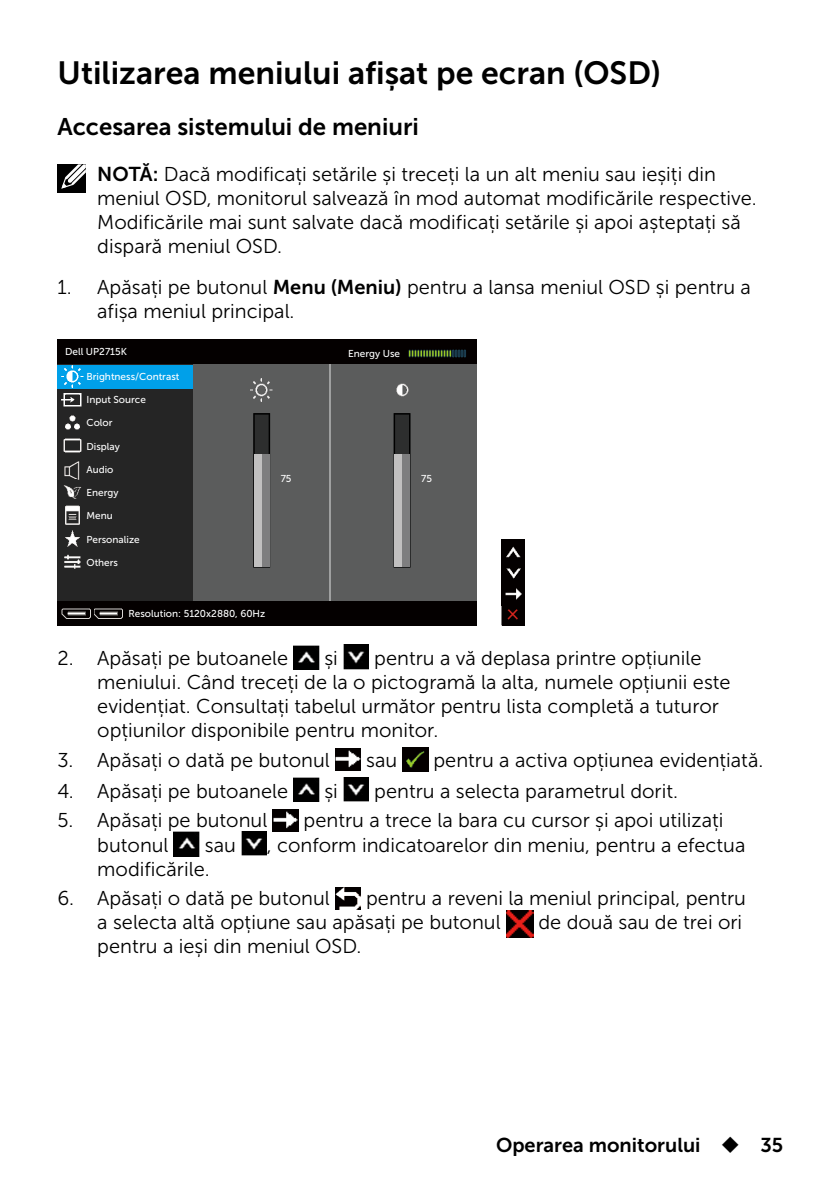
<style>
.page{position:relative;width:840px;height:1191px;background:#fff}
.page>*{position:absolute;margin:0;border:0;box-sizing:border-box;transform-origin:0 0}
.t1{font:32px "Museo Sans For Dell 700";color:#000}
.t2{font:24px "Museo Sans For Dell 700";color:#000}
.t3{font:20px/24px "Museo Sans For Dell 300";color:#000}
.t4{font:20px "Museo Sans For Dell 700";color:#000}
.t5{font:10px "Museo Sans For Dell 500";color:#fff}
.s1{font-family:"Museo Sans For Dell 700"}
</style>
<div class="page">
<div style="left:57px;top:164px;width:29px;height:29px;background:#000"></div>
<svg style="left:61px;top:164px;width:25px;height:25px"></svg>
<div style="left:57px;top:339px;width:420px;height:287px;background:#040000"></div>
<div style="left:57px;top:365px;width:420px;height:236px;background:#252525"></div>
<div style="left:193px;top:365px;width:284px;height:236px;background:#5b5c5c"></div>
<hr style="left:329px;top:365px;width:1px;height:236px;background:#9fa0a0">
<svg style="left:253px;top:413px;width:17px;height:154px"></svg>
<div style="left:254px;top:454px;width:15px;height:113px;background:#c1c0c0"></div>
<div style="left:261px;top:454px;width:8px;height:113px;background:#7e7e7f"></div>
<div style="left:57px;top:365px;width:136px;height:23px;background:#00a0e9"></div>
<img style="left:61px;top:365px;width:23px;height:88px">
<svg style="left:61px;top:411px;width:23px;height:1px"></svg>
<svg style="left:61px;top:434px;width:23px;height:1px"></svg>
<img style="left:63px;top:461px;width:19px;height:108px">
<svg style="left:63px;top:503px;width:19px;height:1px"></svg>
<svg style="left:393px;top:413px;width:17px;height:154px"></svg>
<div style="left:394px;top:454px;width:15px;height:113px;background:#c1c0c0"></div>
<div style="left:401px;top:454px;width:8px;height:113px;background:#7e7e7f"></div>
<img style="left:408px;top:349px;width:58px;height:8px">
<div style="left:501px;top:539px;width:24px;height:87px;background:#040000"></div>
<img style="left:506px;top:546px;width:15px;height:33px">
<svg style="left:506px;top:562px;width:15px;height:1px"></svg>
<img style="left:505px;top:588px;width:17px;height:32px">
<svg style="left:501px;top:606px;width:1px;height:19px"></svg>
<img style="left:505px;top:603px;width:17px;height:3px">
<img style="left:250px;top:378px;width:23px;height:23px">
<img style="left:396px;top:383px;width:13px;height:14px">
<img style="left:63px;top:479px;width:19px;height:2px">
<img style="left:61px;top:608px;width:30px;height:11px">
<img style="left:94px;top:608px;width:29px;height:11px">
<svg style="left:61px;top:388px;width:24px;height:1px"></svg>
<img style="left:293px;top:645px;width:26px;height:24px">
<img style="left:343px;top:645px;width:25px;height:24px">
<img style="left:335px;top:748px;width:25px;height:22px">
<img style="left:402px;top:747px;width:26px;height:24px">
<img style="left:293px;top:777px;width:26px;height:25px">
<img style="left:343px;top:777px;width:25px;height:25px">
<img style="left:272px;top:809px;width:26px;height:22px">
<img style="left:174px;top:831px;width:25px;height:25px">
<img style="left:241px;top:831px;width:26px;height:25px">
<img style="left:335px;top:887px;width:25px;height:22px">
<img style="left:506px;top:911px;width:26px;height:27px">
<h1 class="t1" style="left:57px;top:55px;width:604px">Utilizarea meniului afișat pe ecran (OSD)</h1>
<p class="t2" style="left:57px;top:113px;width:363px">Accesarea sistemului de meniuri</p>
<p class="t3" style="left:97px;top:163px;width:660px"><span class="s1">NOTĂ:</span> Dacă modificați setările și treceți la un alt meniu sau ieșiți din meniul OSD, monitorul salvează în mod automat modificările respective.<br>Modificările mai sunt salvate dacă modificați setările și apoi așteptați să dispară meniul OSD.</p>
<p class="t3" style="left:97px;top:276px;width:655px;text-indent:-40px">1. Apăsați pe butonul <span class="s1">Menu (Meniu)</span> pentru a lansa meniul OSD și pentru a afișa meniul principal.</p>
<p class="t5" style="left:65px;top:346px;width:63px">Dell UP2715K</p>
<p class="t5" style="left:348px;top:348px;width:53px">Energy Use</p>
<p class="t5" style="left:86px;top:371px;width:94px">Brightness/Contrast</p>
<p class="t5" style="left:86px;top:394px;width:61px">Input Source</p>
<p class="t5" style="left:86px;top:417px;width:28px">Color</p>
<p class="t5" style="left:86px;top:441px;width:35px">Display</p>
<p class="t5" style="left:86px;top:464px;width:28px">Audio</p>
<p class="t5" style="left:86px;top:487px;width:34px">Energy</p>
<p class="t5" style="left:86px;top:510px;width:28px">Menu</p>
<p class="t5" style="left:86px;top:534px;width:55px">Personalize</p>
<p class="t5" style="left:86px;top:557px;width:33px">Others</p>
<p class="t5" style="left:280px;top:473px;width:12px">75</p>
<p class="t5" style="left:421px;top:473px;width:12px">75</p>
<p class="t5" style="left:128px;top:608px;width:138px">Resolution: 5120x2880, 60Hz</p>
<p class="t3" style="left:57px;top:646px;width:232px">2. Apăsați pe butoanele</p>
<p class="t3" style="left:324px;top:646px;width:15px">și</p>
<p class="t3" style="left:97px;top:646px;width:634px;text-indent:277px">pentru a vă deplasa printre opțiunile meniului. Când treceți de la o pictogramă la alta, numele opțiunii este evidențiat. Consultați tabelul următor pentru lista completă a tuturor opțiunilor disponibile pentru monitor.</p>
<p class="t3" style="left:57px;top:748px;width:273px">3. Apăsați o dată pe butonul</p>
<p class="t3" style="left:366px;top:748px;width:33px">sau</p>
<p class="t3" style="left:433px;top:748px;width:331px">pentru a activa opțiunea evidențiată.</p>
<p class="t3" style="left:57px;top:779px;width:232px">4. Apăsați pe butoanele</p>
<p class="t3" style="left:324px;top:779px;width:15px">și</p>
<p class="t3" style="left:374px;top:779px;width:305px">pentru a selecta parametrul dorit.</p>
<p class="t3" style="left:57px;top:808px;width:211px">5. Apăsați pe butonul</p>
<p class="t3" style="left:303px;top:808px;width:421px">pentru a trece la bara cu cursor și apoi utilizați</p>
<p class="t3" style="left:97px;top:833px;width:73px">butonul</p>
<p class="t3" style="left:205px;top:833px;width:33px">sau</p>
<p class="t3" style="left:267px;top:833px;width:480px">, conform indicatoarelor din meniu, pentru a efectua</p>
<p class="t3" style="left:97px;top:857px;width:114px">modificările.</p>
<p class="t3" style="left:57px;top:886px;width:273px">6. Apăsați o dată pe butonul</p>
<p class="t3" style="left:97px;top:886px;width:650px;text-indent:269px">pentru a reveni la meniul principal, pentru a selecta altă opțiune sau apăsați pe butonul</p>
<p class="t3" style="left:538px;top:910px;width:205px">de două sau de trei ori</p>
<p class="t3" style="left:97px;top:934px;width:265px">pentru a ieși din meniul OSD.</p>
<p class="t4" style="left:495px;top:1133px;width:288px">Operarea monitorului ◆ 35</p>
</div>
